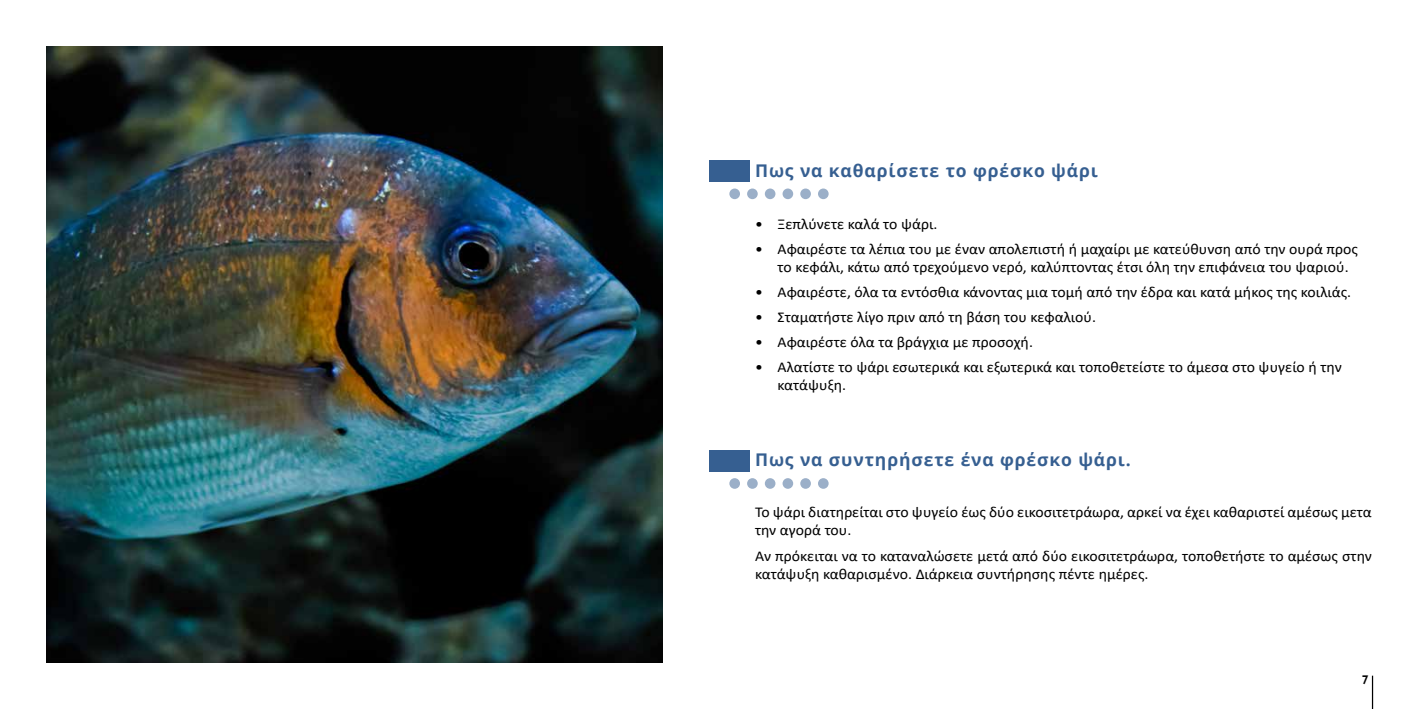
<style>
.page{position:relative;width:1418px;height:709px;background:#fff}
.page>*{position:absolute;margin:0;border:0;box-sizing:border-box;transform-origin:0 0}
.t1{font:700 17.5px "Open Sans";letter-spacing:.05em;color:#365f91}
.t2{font:15px/18px "Calibri";color:#000;scale:1.05 1}
.t3{font:600 12.5px "Gill Sans Hel";color:#000}
</style>
<div class="page">
<hr style="left:1371px;top:675px;width:2px;height:34px;background:#000">
<div style="left:709px;top:161px;width:40px;height:21px;background:#365f91"></div>
<div style="left:729px;top:188px;width:11px;height:11px;background:#9bafc8;border-radius:50%"></div>
<div style="left:747px;top:188px;width:10px;height:11px;background:#9bafc8;border-radius:50%"></div>
<div style="left:764px;top:188px;width:11px;height:11px;background:#9bafc8;border-radius:50%"></div>
<div style="left:782px;top:188px;width:11px;height:11px;background:#9bafc8;border-radius:50%"></div>
<div style="left:800px;top:188px;width:11px;height:11px;background:#9bafc8;border-radius:50%"></div>
<div style="left:818px;top:188px;width:10px;height:11px;background:#9bafc8;border-radius:50%"></div>
<div style="left:709px;top:450px;width:40px;height:21px;background:#365f91"></div>
<div style="left:729px;top:478px;width:11px;height:11px;background:#9bafc8;border-radius:50%"></div>
<div style="left:747px;top:478px;width:10px;height:11px;background:#9bafc8;border-radius:50%"></div>
<div style="left:764px;top:478px;width:11px;height:11px;background:#9bafc8;border-radius:50%"></div>
<div style="left:782px;top:478px;width:11px;height:11px;background:#9bafc8;border-radius:50%"></div>
<div style="left:800px;top:478px;width:11px;height:11px;background:#9bafc8;border-radius:50%"></div>
<div style="left:818px;top:478px;width:10px;height:11px;background:#9bafc8;border-radius:50%"></div>
<img style="left:46px;top:46px;width:617px;height:617px">
<p class="t1" style="left:755px;top:159px;width:344px">Πως να καθαρίσετε το φρέσκο ψάρι</p>
<p class="t2" style="left:755px;top:215px;width:175px">• Ξεπλύνετε καλά το ψάρι.</p>
<p class="t2" style="left:777px;top:240px;width:554px;text-indent:-23px">• Αφαιρέστε τα λέπια του με έναν απολεπιστή ή μαχαίρι με κατεύθυνση από την ουρά προς το κεφάλι, κάτω από τρεχούμενο νερό, καλύπτοντας έτσι όλη την επιφάνεια του ψαριού.</p>
<p class="t2" style="left:755px;top:283px;width:569px">• Αφαιρέστε, όλα τα εντόσθια κάνοντας μια τομή από την έδρα και κατά μήκος της κοιλιάς.</p>
<p class="t2" style="left:755px;top:308px;width:326px">• Σταματήστε λίγο πριν από τη βάση του κεφαλιού.</p>
<p class="t2" style="left:755px;top:333px;width:266px">• Αφαιρέστε όλα τα βράγχια με προσοχή.</p>
<p class="t2" style="left:777px;top:358px;width:539px;text-indent:-23px">• Αλατίστε το ψάρι εσωτερικά και εξωτερικά και τοποθετείστε το άμεσα στο ψυγείο ή την κατάψυξη.</p>
<p class="t1" style="left:755px;top:447px;width:377px">Πως να συντηρήσετε ένα φρέσκο ψάρι.</p>
<p class="t2" style="left:755px;top:503px;width:589px">Το ψάρι διατηρείται στο ψυγείο έως δύο εικοσιτετράωρα, αρκεί να έχει καθαριστεί αμέσως μετα την αγορά του.</p>
<p class="t2" style="left:755px;top:546px;width:589px">Αν πρόκειται να το καταναλώσετε μετά από δύο εικοσιτετράωρα, τοποθετήστε το αμέσως στην κατάψυξη καθαρισμένο. Διάρκεια συντήρησης πέντε ημέρες.</p>
<p class="t3" style="left:1362px;top:673px;width:7px">7</p>
</div>
